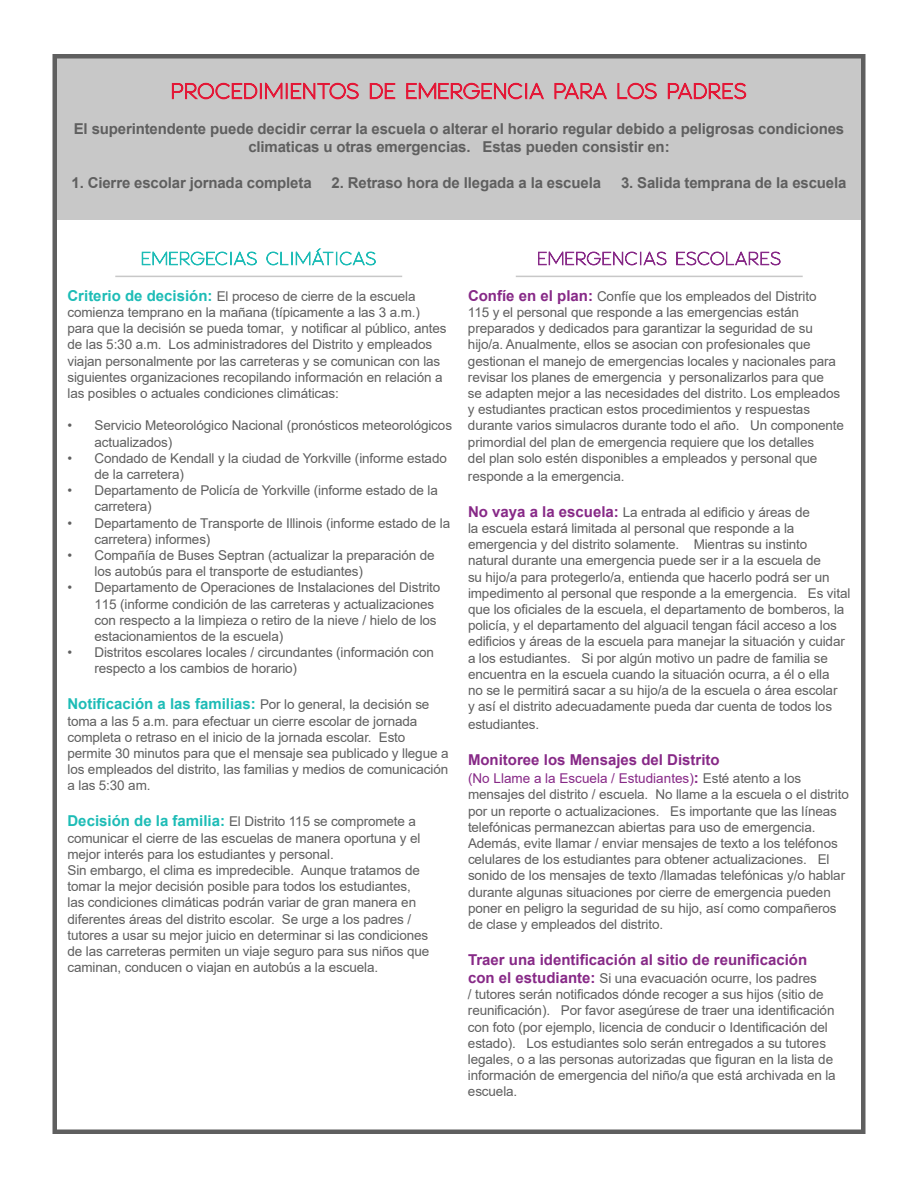
<style>
.page{position:relative;width:918px;height:1188px;background:#fff}
.page>*{position:absolute;margin:0;border:0;box-sizing:border-box;transform-origin:0 0}
.t1{font:700 15px/18px "Arial";letter-spacing:-.01em;color:#5f5f5f;text-align:center}
.t2{font:700 15px "Arial";color:#872987}
.t3{font:700 15px "Arial";color:#1dbcb6}
.t4{font:13.5px/16.2px "Arial";letter-spacing:-.01em;color:#5f5f5f}
.s1{font-weight:700;font-size:15px;color:#1dbcb6}
.s2{font-weight:400;font-size:13.5px;color:#5f5f5f}
.s3{font-weight:700;font-size:15px;color:#872987}
.s4{color:#872987}
</style>
<div class="page">
<div style="left:55px;top:54px;width:808px;height:166px;background:#c8c8c8"></div>
<svg style="left:171px;top:82px;width:188px;height:18px"></svg>
<svg style="left:369px;top:83px;width:27px;height:17px"></svg>
<svg style="left:406px;top:82px;width:138px;height:18px"></svg>
<svg style="left:554px;top:82px;width:53px;height:18px"></svg>
<svg style="left:617px;top:82px;width:40px;height:18px"></svg>
<svg style="left:667px;top:82px;width:80px;height:18px"></svg>
<svg style="left:142px;top:251px;width:115px;height:15px"></svg>
<svg style="left:266px;top:248px;width:110px;height:18px"></svg>
<svg style="left:538px;top:251px;width:129px;height:15px"></svg>
<svg style="left:676px;top:251px;width:105px;height:15px"></svg>
<div style="left:52px;top:54px;width:814px;height:1080px;border:4px solid #5f5f5f"></div>
<hr style="left:115px;top:276px;width:287px;height:1px;background:#c8c8c8">
<hr style="left:516px;top:276px;width:287px;height:1px;background:#c8c8c8">
<p class="t1" style="left:74px;top:120px;width:772px">El superintendente puede decidir cerrar la escuela o alterar el horario regular debido a peligrosas condiciones climaticas u otras emergencias. Estas pueden consistir en:</p>
<p class="t1" style="left:72px;top:174px;width:242px">1. Cierre escolar jornada completa</p>
<p class="t1" style="left:332px;top:174px;width:271px">2. Retraso hora de llegada a la escuela</p>
<p class="t1" style="left:621px;top:174px;width:227px">3. Salida temprana de la escuela</p>
<p class="t4" style="left:68px;top:288px;width:381px"><span class="s1">Criterio de decisión:</span> El proceso de cierre de la escuela comienza temprano en la mañana (típicamente a las 3 a.m.) para que la decisión se pueda tomar, y notificar al público, antes de las 5:30 a.m. Los administradores del Distrito y empleados viajan personalmente por las carreteras y se comunican con las siguientes organizaciones recopilando información en relación a las posibles o actuales condiciones climáticas:</p>
<p class="t4" style="left:95px;top:417px;width:359px;text-indent:-27px">• Servicio Meteorológico Nacional (pronósticos meteorológicos actualizados)</p>
<p class="t4" style="left:95px;top:450px;width:354px;text-indent:-27px">• Condado de Kendall y la ciudad de Yorkville (informe estado de la carretera)</p>
<p class="t4" style="left:95px;top:482px;width:345px;text-indent:-27px">• Departamento de Policía de Yorkville (informe estado de la carretera)</p>
<p class="t4" style="left:95px;top:515px;width:357px;text-indent:-27px">• Departamento de Transporte de Illinois (informe estado de la carretera) informes)</p>
<p class="t4" style="left:95px;top:547px;width:342px;text-indent:-27px">• Compañía de Buses Septran (actualizar la preparación de los autobús para el transporte de estudiantes)</p>
<p class="t4" style="left:95px;top:579px;width:347px;text-indent:-27px">• Departamento de Operaciones de Instalaciones del Distrito 115 (informe condición de las carreteras y actualizaciones con respecto a la limpieza o retiro de la nieve / hielo de los estacionamientos de la escuela)</p>
<p class="t4" style="left:95px;top:644px;width:341px;text-indent:-27px">• Distritos escolares locales / circundantes (información con respecto a los cambios de horario)</p>
<p class="t3" style="left:68px;top:694px;width:363px">Notificación a las familias: <span class="s2">Por lo general, la decisión se</span></p>
<p class="t4" style="left:67px;top:713px;width:383px">toma a las 5 a.m. para efectuar un cierre escolar de jornada completa o retraso en el inicio de la jornada escolar. Esto permite 30 minutos para que el mensaje sea publicado y llegue a los empleados del distrito, las familias y medios de comunicación a las 5:30 am.</p>
<p class="t4" style="left:68px;top:813px;width:363px"><span class="s1">Decisión de la familia:</span> El Distrito 115 se compromete a comunicar el cierre de las escuelas de manera oportuna y el mejor interés para los estudiantes y personal.<br>Sin embargo, el clima es impredecible. Aunque tratamos de tomar la mejor decisión posible para todos los estudiantes, las condiciones climáticas podrán variar de gran manera en diferentes áreas del distrito escolar. Se urge a los padres / tutores a usar su mejor juicio en determinar si las condiciones de las carreteras permiten un viaje seguro para sus niños que caminan, conducen o viajan en autobús a la escuela.</p>
<p class="t4" style="left:468px;top:288px;width:377px"><span class="s3">Confíe en el plan:</span> Confíe que los empleados del Distrito<br>115 y el personal que responde a las emergencias están preparados y dedicados para garantizar la seguridad de su hijo/a. Anualmente, ellos se asocian con profesionales que gestionan el manejo de emergencias locales y nacionales para revisar los planes de emergencia y personalizarlos para que<br>se adapten mejor a las necesidades del distrito. Los empleados y estudiantes practican estos procedimientos y respuestas durante varios simulacros durante todo el año. Un componente primordial del plan de emergencia requiere que los detalles<br>del plan solo estén disponibles a empleados y personal que</p>
<p class="t4" style="left:468px;top:468px;width:158px">responde a la emergencia.</p>
<p class="t4" style="left:468px;top:504px;width:384px"><span class="s3">No vaya a la escuela:</span> La entrada al edificio y áreas de<br>la escuela estará limitada al personal que responde a la emergencia y del distrito solamente. Mientras su instinto natural durante una emergencia puede ser ir a la escuela de<br>su hijo/a para protegerlo/a, entienda que hacerlo podrá ser un impedimento al personal que responde a la emergencia. Es vital que los oficiales de la escuela, el departamento de bomberos, la policía, y el departamento del alguacil tengan fácil acceso a los edificios y áreas de la escuela para manejar la situación y cuidar a los estudiantes. Si por algún motivo un padre de familia se encuentra en la escuela cuando la situación ocurra, a él o ella<br>no se le permitirá sacar a su hijo/a de la escuela o área escolar<br>y así el distrito adecuadamente pueda dar cuenta de todos los</p>
<p class="t4" style="left:468px;top:716px;width:73px">estudiantes.</p>
<p class="t2" style="left:468px;top:749px;width:253px">Monitoree los Mensajes del Distrito</p>
<p class="t4" style="left:468px;top:770px;width:382px"><span class="s4">(No Llame a la Escuela / Estudiantes)</span><span class="s3">:</span> Esté atento a los mensajes del distrito / escuela. No llame a la escuela o el distrito por un reporte o actualizaciones. Es importante que las líneas telefónicas permanezcan abiertas para uso de emergencia.<br>Además, evite llamar / enviar mensajes de texto a los teléfonos celulares de los estudiantes para obtener actualizaciones. El sonido de los mensajes de texto /llamadas telefónicas y/o hablar durante algunas situaciones por cierre de emergencia pueden poner en peligro la seguridad de su hijo, así como compañeros de clase y empleados del distrito.</p>
<p class="t2" style="left:468px;top:949px;width:341px">Traer una identificación al sitio de reunificación</p>
<p class="t4" style="left:468px;top:970px;width:369px"><span class="s3">con el estudiante:</span> Si una evacuación ocurre, los padres<br>/ tutores serán notificados dónde recoger a sus hijos (sitio de reunificación). Por favor asegúrese de traer una identificación con foto (por ejemplo, licencia de conducir o Identificación del estado). Los estudiantes solo serán entregados a su tutores legales, o a las personas autorizadas que figuran en la lista de información de emergencia del niño/a que está archivada en la escuela.</p>
</div>
